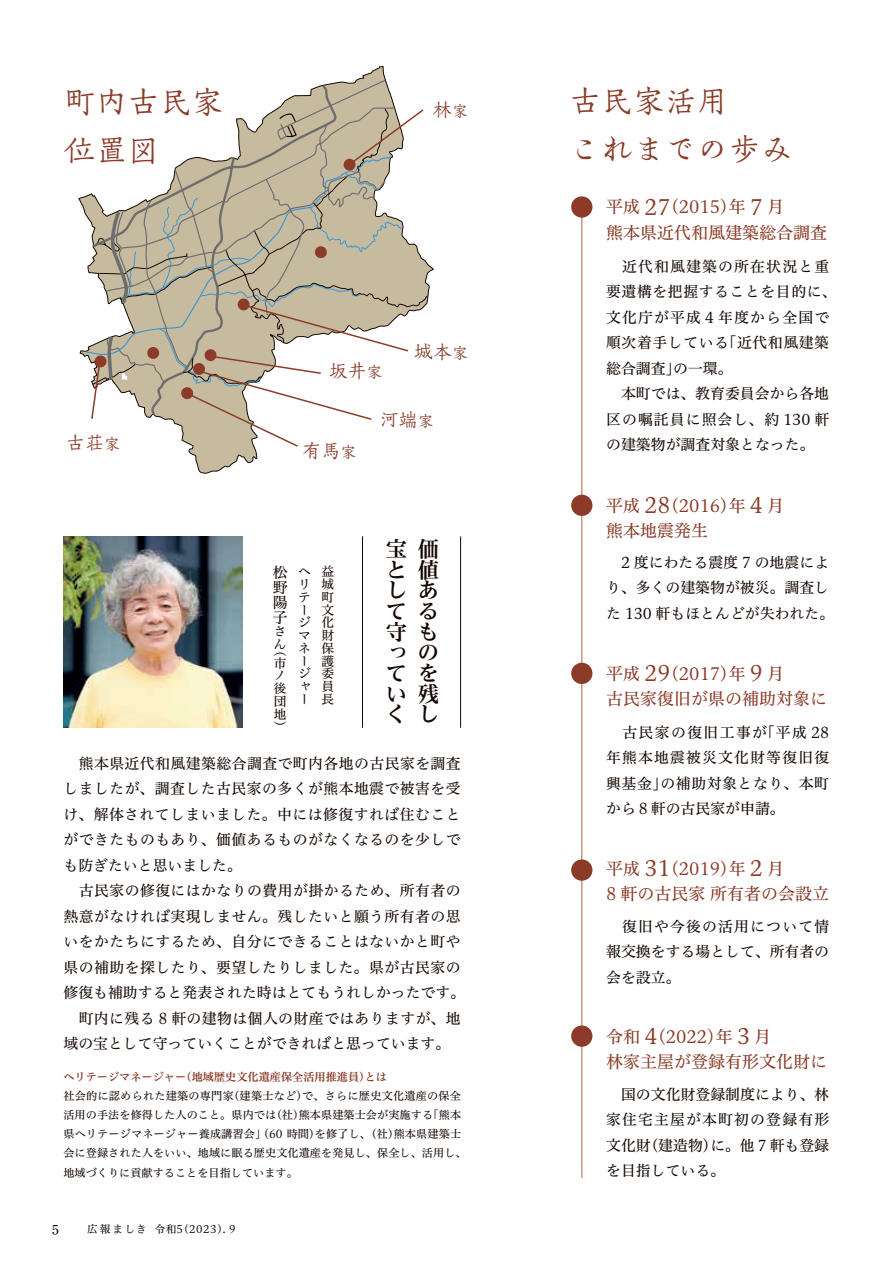
<style>
.page{position:relative;width:893px;height:1263px;background:#fff}
.page>*{position:absolute;margin:0;border:0;box-sizing:border-box;transform-origin:0 0}
.t1{font:500 31.95px/47.8px "P Sakura Keisetsu Std";color:#8b3b27}
.t2{font:700 21.3px/20.5px "Reim Pro";color:#140700;text-align:justify}
.t3{font:500 19.2px "P Sakura Keisetsu Std";color:#8b3b27}
.t4{font:16.95px/25.5px "Hiragino UD Serif Std W4";color:#8b3b27}
.t5{font:14.85px/25.5px "Hiragino UD Serif Std W4";letter-spacing:.03em;color:#140700;text-align:justify}
.t6{font:14.85px/25.5px "Hiragino UD Serif Std W4";color:#140700}
.t7{font:13.8px "P Shuei Yobu Min Std M";color:#140700}
.t8{font:12.75px/12.8px "Hiragino UD Serif Std W4";color:#140700}
.t9{font:11.1px/19.2px "Hiragino UD Serif Std W4";letter-spacing:.005em;color:#140700}
.t10{font:11.1px "Hiragino UD Serif Std W6";color:#8b3b27}
.t11{font:10.65px "Hiragino UD Serif Std W4";letter-spacing:.06em;color:#140700}
.s1{font-size:15.9px}
.s2{font-size:21.3px}
</style>
<div class="page">
<svg style="left:79px;top:66px;width:354px;height:407px"></svg>
<svg style="left:104px;top:79px;width:291px;height:29px"></svg>
<svg style="left:90px;top:108px;width:337px;height:340px"></svg>
<img style="left:64px;top:536px;width:179px;height:192px">
<hr style="left:362px;top:536px;width:1px;height:192px;background:#140700">
<hr style="left:460px;top:536px;width:1px;height:192px;background:#140700">
<hr style="left:581px;top:207px;width:2px;height:971px;background:#c39881">
<div style="left:571px;top:196px;width:21px;height:22px;background:#8b3b27;border-radius:50%"></div>
<div style="left:571px;top:495px;width:21px;height:21px;background:#8b3b27;border-radius:50%"></div>
<div style="left:571px;top:663px;width:21px;height:21px;background:#8b3b27;border-radius:50%"></div>
<div style="left:571px;top:859px;width:21px;height:22px;background:#8b3b27;border-radius:50%"></div>
<div style="left:571px;top:1025px;width:21px;height:22px;background:#8b3b27;border-radius:50%"></div>
<div style="left:315px;top:246px;width:12px;height:12px;background:#8b3b27;border-radius:50%"></div>
<div style="left:238px;top:298px;width:12px;height:12px;background:#8b3b27;border-radius:50%"></div>
<div style="left:205px;top:349px;width:11px;height:12px;background:#8b3b27;border-radius:50%"></div>
<div style="left:193px;top:363px;width:12px;height:12px;background:#8b3b27;border-radius:50%"></div>
<div style="left:181px;top:387px;width:12px;height:12px;background:#8b3b27;border-radius:50%"></div>
<div style="left:147px;top:347px;width:12px;height:12px;background:#8b3b27;border-radius:50%"></div>
<div style="left:95px;top:355px;width:12px;height:12px;background:#8b3b27;border-radius:50%"></div>
<h1 class="t1" style="left:64px;top:76px;width:161px">町内古民家位置図</h1>
<p class="t3" style="left:433px;top:96px;width:37px">林<span class="s1">家</span></p>
<p class="t3" style="left:414px;top:338px;width:56px">城本<span class="s1">家</span></p>
<p class="t3" style="left:328px;top:357px;width:56px">坂井<span class="s1">家</span></p>
<p class="t3" style="left:379px;top:406px;width:56px">河端<span class="s1">家</span></p>
<p class="t3" style="left:66px;top:429px;width:56px">古荘<span class="s1">家</span></p>
<p class="t3" style="left:302px;top:437px;width:56px">有馬<span class="s1">家</span></p>
<p class="t5" style="left:273px;top:564px;width:16px;line-height:14.9px">松野陽子</p>
<p class="t8" style="left:298px;top:564px;width:14px">ヘリテージマネージャー</p>
<p class="t8" style="left:322px;top:564px;width:14px;text-align:justify">益城町文化財保護委員長</p>
<p class="t8" style="left:274px;top:624px;width:13px">さん</p>
<p class="t8" style="left:274px;top:643px;width:14px">（市ノ後団地）</p>
<h2 class="t2" style="left:386px;top:539px;width:22px">宝として守っていく</h2>
<h2 class="t2" style="left:418px;top:539px;width:22px;text-align:left">価値あるものを残し</h2>
<p class="t5" style="left:63px;top:750px;width:403px;text-align:left">　熊本県近代和風建築総合調査で町内各地の古民家を調査しましたが、調査した古民家の多くが熊本地震で被害を受け、解体されてしまいました。中には修復すれば住むことができたものもあり、価値あるものがなくなるのを少しでも防ぎたいと思いました。<br>　古民家の修復にはかなりの費用が掛かるため、所有者の熱意がなければ実現しません。残したいと願う所有者の思いをかたちにするため、自分にできることはないかと町や県の補助を探したり、要望したりしました。県が古民家の修復も補助すると発表された時はとてもうれしかったです。　町内に残る 8 軒の建物は個人の財産ではありますが、地域の宝として守っていくことができればと思っています。</p>
<p class="t10" style="left:63px;top:1068px;width:325px">ヘリテージマネージャー（地域歴史文化遺産保全活用推進員）とは</p>
<p class="t9" style="left:63px;top:1086px;width:405px">社会的に認められた建築の専門家（建築士など）で、さらに歴史文化遺産の保全活用の手法を修得した人のこと。県内では（社）熊本県建築士会が実施する「熊本県ヘリテージマネージャー養成講習会」（60 時間）を修了し、（社）熊本県建築士会に登録された人をいい、地域に眠る歴史文化遺産を発見し、保全し、活用し、地域づくりに貢献することを目指しています。</p>
<p class="t7" style="left:52px;top:1220px;width:9px">5</p>
<p class="t11" style="left:87px;top:1221px;width:150px">広報ましき 令和5（2023）. 9</p>
<h1 class="t1" style="left:569px;top:75px;width:225px">古民家活用<br>これまでの歩み</h1>
<p class="t4" style="left:606px;top:193px;width:223px">平成 <span class="s2">27</span>（2015）年 <span class="s2">7</span> 月<br>熊本県近代和風建築総合調査</p>
<p class="t5" style="left:606px;top:253px;width:232px;text-align:left">　近代和風建築の所在状況と重要遺構を把握することを目的に、文化庁が平成４年度から全国で順次着手している「近代和風建築総合調査」の一環。<br>　本町では、教育委員会から各地区の嘱託員に照会し、約 130 軒の建築物が調査対象となった。</p>
<p class="t4" style="left:606px;top:492px;width:179px">平成 <span class="s2">28</span>（2016）年 <span class="s2">4</span> 月熊本地震発生</p>
<p class="t6" style="left:606px;top:548px;width:230px">　2 度にわたる震度 7 の地震により、多くの建築物が被災。調査した 130 軒もほとんどが失われた。</p>
<p class="t4" style="left:606px;top:660px;width:223px">平成 <span class="s2">29</span>（2017）年 <span class="s2">9</span> 月<br>古民家復旧が県の補助対象に</p>
<p class="t5" style="left:606px;top:719px;width:225px">　古民家の復旧工事が「平成 28年熊本地震被災文化財等復旧復興基金」の補助対象となり、本町から８軒の古民家が申請。</p>
<p class="t4" style="left:606px;top:855px;width:225px">平成 <span class="s2">31</span>（2019）年 <span class="s2">2</span> 月<br>8 軒の古民家 所有者の会設立</p>
<p class="t5" style="left:606px;top:912px;width:225px">　復旧や今後の活用について情報交換をする場として、所有者の会を設立。</p>
<p class="t4" style="left:606px;top:1022px;width:223px">令和 <span class="s2">4</span>（2022）年 <span class="s2">3</span> 月<br>林家主屋が登録有形文化財に</p>
<p class="t5" style="left:606px;top:1081px;width:225px">　国の文化財登録制度により、林家住宅主屋が本町初の登録有形文化財（建造物）に。他７軒も登録を目指している。</p>
</div>
